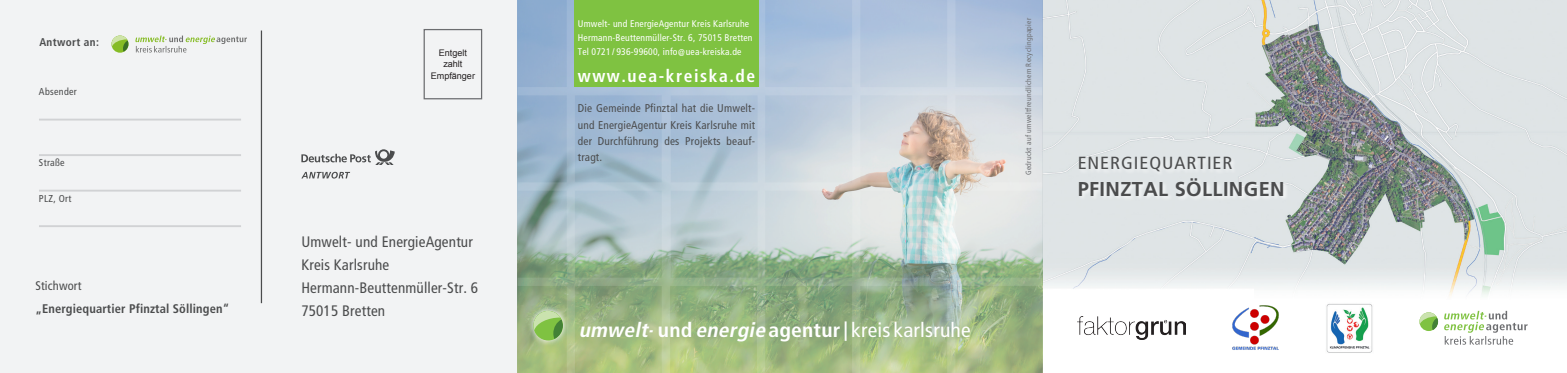
<style>
.page{position:relative;width:1567px;height:373px;background:#fff}
.page>*{position:absolute;margin:0;border:0;box-sizing:border-box;transform-origin:0 0}
.t1{font:italic 20.12px "Frutiger HC 67 Bold Cond";color:#fff;scale:1.07 1}
.t2{font:700 20px "Frutiger HC 65";letter-spacing:.02em;color:#4b4c4d}
.t3{font:17.5px "Frutiger HC 67 Bold Cond";letter-spacing:.09em;color:#fff}
.t4{font:17.5px "Frutiger HC 57 Roman Cond";letter-spacing:.05em;color:#4b4c4d;scale:1.1 1}
.t5{font:15.12px "Frutiger HC 57 Roman Cond";letter-spacing:.01em;color:#4b4c4d}
.t6{font:12.5px "Frutiger HC 67 Bold Cond";letter-spacing:.01em;color:#4b4c4d}
.t7{font:12.5px "Frutiger HC 57 Roman Cond";letter-spacing:.01em;color:#4b4c4d}
.Copy{font:11.25px/16.2px "Frutiger HC 57 Roman Cond";letter-spacing:.02em;color:#4b4c4d;text-align:justify}
.t8{font:11.25px "Frutiger HC 67 Bold Cond";letter-spacing:.03em;color:#4b4c4d}
.t9{font:10px "Frutiger HC 57 Roman Cond";letter-spacing:.03em;color:#4b4c4d}
.Copy-2{font:9.62px "Frutiger HC 57 Roman Cond";letter-spacing:.02em;color:#fff}
.t10{font:9px/11.5px "Arial";color:#231f20;text-align:center}
.Copy-3{font:7.5px "Frutiger HC 57 Roman Cond";letter-spacing:.04em;color:#6c6d70}
.s1{font-style:normal}
.s2{font-style:normal;font-size:19.38px}
.s3{font-family:"Frutiger HC 57 Roman Cond";font-style:normal}
</style>
<div class="page">
<img style="left:1042px;top:0;width:524px;height:306px">
<div style="left:1078px;top:156px;width:210px;height:45px;background:#e2e6e8"></div>
<svg style="left:1444px;top:310px;width:83px;height:34px"></svg>
<svg style="left:1419px;top:312px;width:18px;height:18px"></svg>
<img style="left:1231px;top:304px;width:48px;height:46px">
<img style="left:1325px;top:301px;width:48px;height:51px">
<div style="left:0;top:0;width:517px;height:372px;background:#f2f3f4"></div>
<hr style="left:39px;top:118px;width:202px;height:2px;background:#d1d2d4">
<hr style="left:39px;top:154px;width:202px;height:2px;background:#d1d2d4">
<hr style="left:39px;top:189px;width:202px;height:2px;background:#d1d2d4">
<hr style="left:39px;top:225px;width:202px;height:2px;background:#d1d2d4">
<hr style="left:261px;top:30px;width:1px;height:272px;background:#4b4c4d">
<div style="left:423px;top:29px;width:59px;height:70px;border:1px solid #6c6d70"></div>
<svg style="left:301px;top:149px;width:94px;height:16px"></svg>
<svg style="left:301px;top:171px;width:49px;height:7px"></svg>
<svg style="left:111px;top:35px;width:18px;height:17px"></svg>
<svg style="left:135px;top:35px;width:112px;height:17px"></svg>
<img style="left:517px;top:0;width:525px;height:372px">
<div style="left:574px;top:0;width:184px;height:87px;background:#7fc241"></div>
<svg style="left:527px;top:304px;width:42px;height:42px"></svg>
<div style="left:533px;top:310px;width:30px;height:30px;background:#7fc241;border-radius:50%"></div>
<svg style="left:533px;top:310px;width:30px;height:28px"></svg>
<img style="left:1077px;top:316px;width:108px;height:23px">
<p class="t8" style="left:39px;top:35px;width:61px">Antwort an:</p>
<p class="t9" style="left:39px;top:86px;width:39px">Absender</p>
<p class="t9" style="left:39px;top:156px;width:27px">Straße</p>
<p class="t9" style="left:39px;top:192px;width:34px">PLZ, Ort</p>
<p class="t7" style="left:35px;top:278px;width:47px">Stichwort</p>
<p class="t6" style="left:35px;top:300px;width:195px">„Energiequartier Pfinztal Söllingen“</p>
<p class="t10" style="left:431px;top:47px;width:46px">Entgelt zahlt<br>Empfänger</p>
<p class="t5" style="left:301px;top:233px;width:173px">Umwelt- und EnergieAgentur</p>
<p class="t5" style="left:301px;top:255px;width:89px">Kreis Karlsruhe</p>
<p class="t5" style="left:301px;top:278px;width:178px">Hermann-Beuttenmüller-Str. 6</p>
<p class="t5" style="left:301px;top:301px;width:85px">75015 Bretten</p>
<p class="Copy-2" style="left:578px;top:18px;width:173px">Umwelt- und EnergieAgentur Kreis Karlsruhe</p>
<p class="Copy-2" style="left:578px;top:32px;width:176px">Hermann-Beuttenmüller-Str. 6, 75015 Bretten</p>
<p class="Copy-2" style="left:578px;top:46px;width:165px">Tel 0721/ 936-99600, info@uea-kreiska.de</p>
<p class="t3" style="left:578px;top:65px;width:179px">www.uea-kreiska.de</p>
<p class="Copy" style="left:578px;top:100px;width:179px">Die Gemeinde Pfinztal hat die Umwelt&shy;und EnergieAgentur Kreis Karlsruhe mit der Durchführung des Projekts beauf&shy;tragt.</p>
<p class="t1" style="left:578px;top:317px;width:368px">umwelt-<span class="s1">und</span> energie<span class="s1">agentur</span><span class="s2">|</span> <span class="s3">kreis karlsruhe</span></p>
<p class="Copy-3" style="left:1024px;top:175px;width:159px;rotate:-90deg">Gedruckt auf umweltfreundlichem Recyclingpapier</p>
<p class="t4" style="left:1077px;top:153px;width:142px">ENERGIEQUARTIER</p>
<p class="t2" style="left:1077px;top:177px;width:208px">PFINZTAL SÖLLINGEN</p>
</div>
